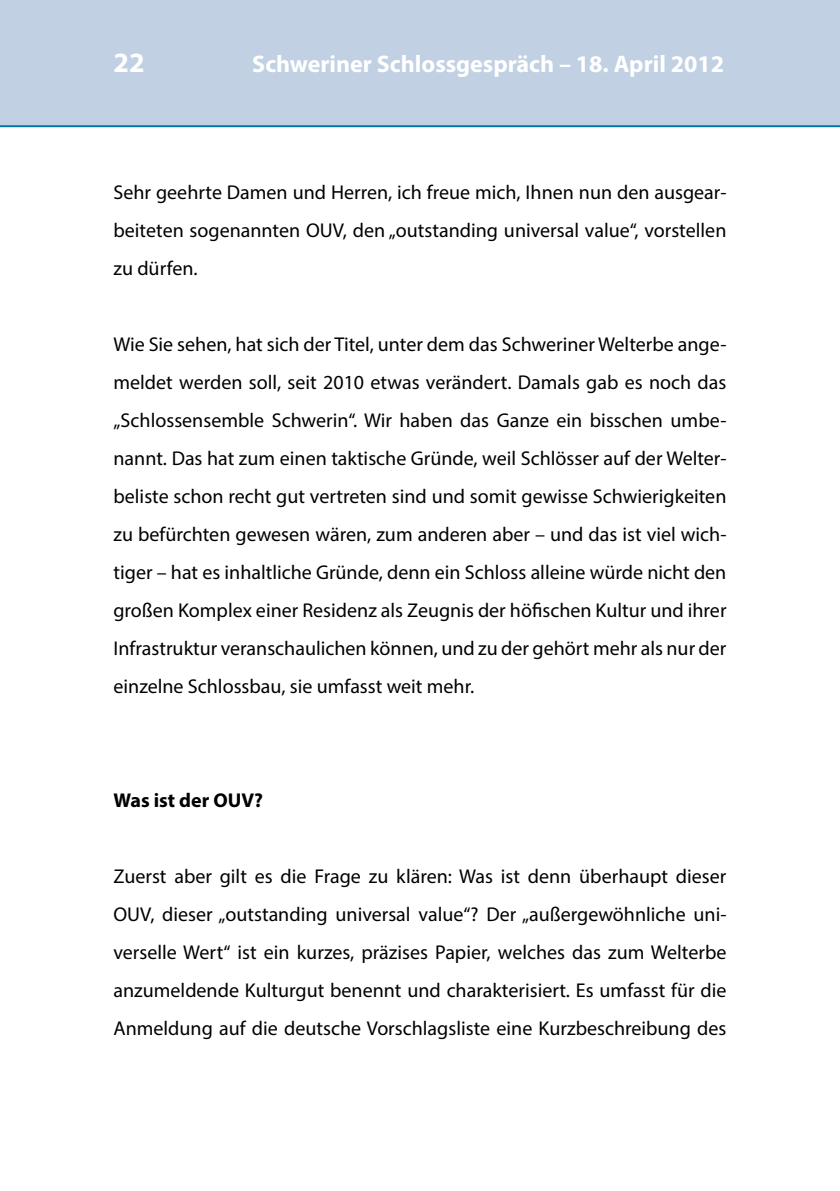
<style>
.page{position:relative;width:840px;height:1191px;background:#fff}
.page>*{position:absolute;margin:0;border:0;box-sizing:border-box;transform-origin:0 0}
.t1{font:700 28px "Myriad Pro";color:#fff}
.t2{font:700 24px "Myriad Pro";color:#fff}
.t3{font:20px/38px "Myriad Pro";color:#000;text-align:justify}
.t4{font:700 20px "Myriad Pro";color:#000}
</style>
<div class="page">
<div style="left:0;top:0;width:839px;height:125px;background:#c1d1e3"></div>
<hr style="left:0;top:125px;width:839px;height:2px;background:#0073a3">
<h1 class="t1" style="left:113px;top:44px;width:33px">22</h1>
<p class="t2" style="left:252px;top:48px;width:473px">Schweriner Schlossgespräch – 18. April 2012</p>
<p class="t3" style="left:113px;top:172px;width:614px">Sehr geehrte Damen und Herren, ich freue mich, Ihnen nun den ausgear&shy;beiteten sogenannten OUV, den „outstanding universal value“, vorstellen zu dürfen.</p>
<p class="t3" style="left:113px;top:324px;width:614px">Wie Sie sehen, hat sich der Titel, unter dem das Schweriner Welterbe ange&shy;meldet werden soll, seit 2010 etwas verändert. Damals gab es noch das „Schlossensemble Schwerin“. Wir haben das Ganze ein bisschen umbe&shy;nannt. Das hat zum einen taktische Gründe, weil Schlösser auf der Welter&shy;beliste schon recht gut vertreten sind und somit gewisse Schwierigkeiten zu befürchten gewesen wären, zum anderen aber – und das ist viel wich&shy;tiger – hat es inhaltliche Gründe, denn ein Schloss alleine würde nicht den großen Komplex einer Residenz als Zeugnis der höfischen Kultur und ihrer Infrastruktur veranschaulichen können, und zu der gehört mehr als nur der einzelne Schlossbau, sie umfasst weit mehr.</p>
<p class="t4" style="left:113px;top:787px;width:151px">Was ist der OUV?</p>
<p class="t3" style="left:113px;top:856px;width:614px">Zuerst aber gilt es die Frage zu klären: Was ist denn überhaupt dieser OUV, dieser „outstanding universal value“? Der „außergewöhnliche uni&shy;verselle Wert“ ist ein kurzes, präzises Papier, welches das zum Welterbe anzumeldende Kulturgut benennt und charakterisiert. Es umfasst für die Anmeldung auf die deutsche Vorschlagsliste eine Kurzbeschreibung des</p>
</div>
